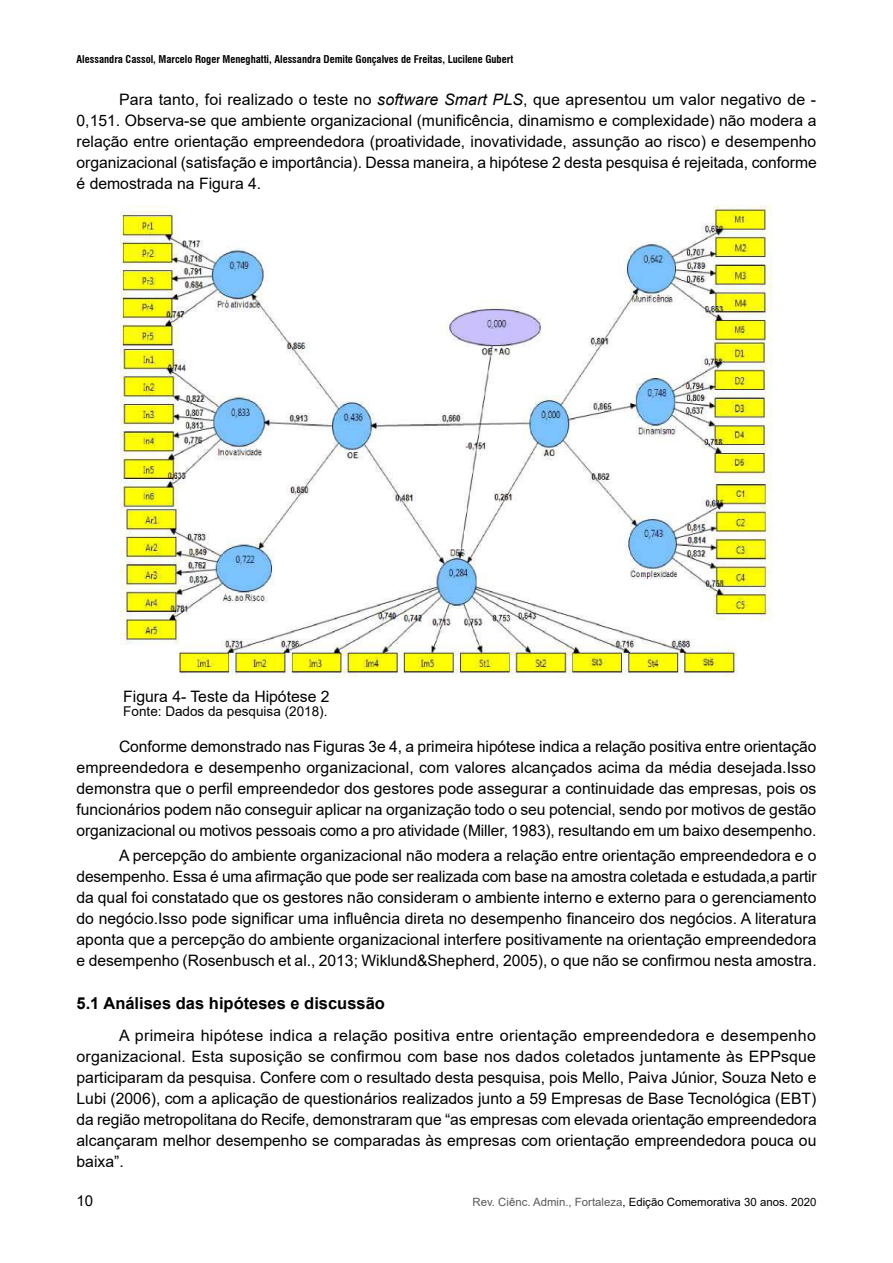
<style>
.page{position:relative;width:893px;height:1263px;background:#fff}
.page>*{position:absolute;margin:0;border:0;box-sizing:border-box;transform-origin:0 0}
.t1{font:700 16.5px "Arial";color:#000}
.t2{font:15.75px/21px "Arial";color:#000;text-align:justify}
.t3{font:15px "Arial";color:#000}
.t4{font:13.5px "Arial";color:#000}
.t5{font:11.4px "Arial";color:#000}
.t6{font:700 condensed 10.5px "Swiss 721 BT";color:#000}
.s1{font-style:italic}
.s2{color:#58595b}
</style>
<div class="page">
<img style="left:120px;top:206px;width:653px;height:471px">
<p class="t6" style="left:77px;top:53px;width:438px">Alessandra Cassol, Marcelo Roger Meneghatti, Alessandra Demite Gonçalves de Freitas, Lucilene Gubert</p>
<p class="t2" style="left:77px;top:89px;width:742px;text-indent:43px">Para tanto, foi realizado o teste no <span class="s1">software Smart PLS</span>, que apresentou um valor negativo de - 0,151. Observa-se que ambiente organizacional (munificência, dinamismo e complexidade) não modera a relação entre orientação empreendedora (proatividade, inovatividade, assunção ao risco) e desempenho organizacional (satisfação e importância). Dessa maneira, a hipótese 2 desta pesquisa é rejeitada, conforme é demostrada na Figura 4.</p>
<p class="t2" style="left:123px;top:686px;width:208px">Figura 4- Teste da Hipótese 2</p>
<p class="t4" style="left:123px;top:702px;width:206px">Fonte: Dados da pesquisa (2018).</p>
<p class="t2" style="left:77px;top:735px;width:742px;text-indent:43px">Conforme demonstrado nas Figuras 3e 4, a primeira hipótese indica a relação positiva entre orientação empreendedora e desempenho organizacional, com valores alcançados acima da média desejada.Isso demonstra que o perfil empreendedor dos gestores pode assegurar a continuidade das empresas, pois os funcionários podem não conseguir aplicar na organização todo o seu potencial, sendo por motivos de gestão organizacional ou motivos pessoais como a pro atividade (Miller, 1983), resultando em um baixo desempenho.</p>
<p class="t2" style="left:77px;top:845px;width:742px;text-indent:43px">A percepção do ambiente organizacional não modera a relação entre orientação empreendedora e o desempenho. Essa é uma afirmação que pode ser realizada com base na amostra coletada e estudada,a partir da qual foi constatado que os gestores não consideram o ambiente interno e externo para o gerenciamento do negócio.Isso pode significar uma influência direta no desempenho financeiro dos negócios. A literatura aponta que a percepção do ambiente organizacional interfere positivamente na orientação empreendedora e desempenho (Rosenbusch et al., 2013; Wiklund&amp;Shepherd, 2005), o que não se confirmou nesta amostra.</p>
<p class="t1" style="left:77px;top:992px;width:310px">5.1 Análises das hipóteses e discussão</p>
<p class="t2" style="left:77px;top:1024px;width:742px;text-indent:43px">A primeira hipótese indica a relação positiva entre orientação empreendedora e desempenho organizacional. Esta suposição se confirmou com base nos dados coletados juntamente às EPPsque participaram da pesquisa. Confere com o resultado desta pesquisa, pois Mello, Paiva Júnior, Souza Neto e Lubi (2006), com a aplicação de questionários realizados junto a 59 Empresas de Base Tecnológica (EBT) da região metropolitana do Recife, demonstraram que “as empresas com elevada orientação empreendedora alcançaram melhor desempenho se comparadas às empresas com orientação empreendedora pouca ou baixa”.</p>
<p class="t3" style="left:77px;top:1190px;width:18px">10</p>
<p class="t5" style="left:473px;top:1194px;width:345px"><span class="s2">Rev. Ciênc. Admin., Fortaleza</span>, Edição Comemorativa 30 anos. 2020</p>
</div>
